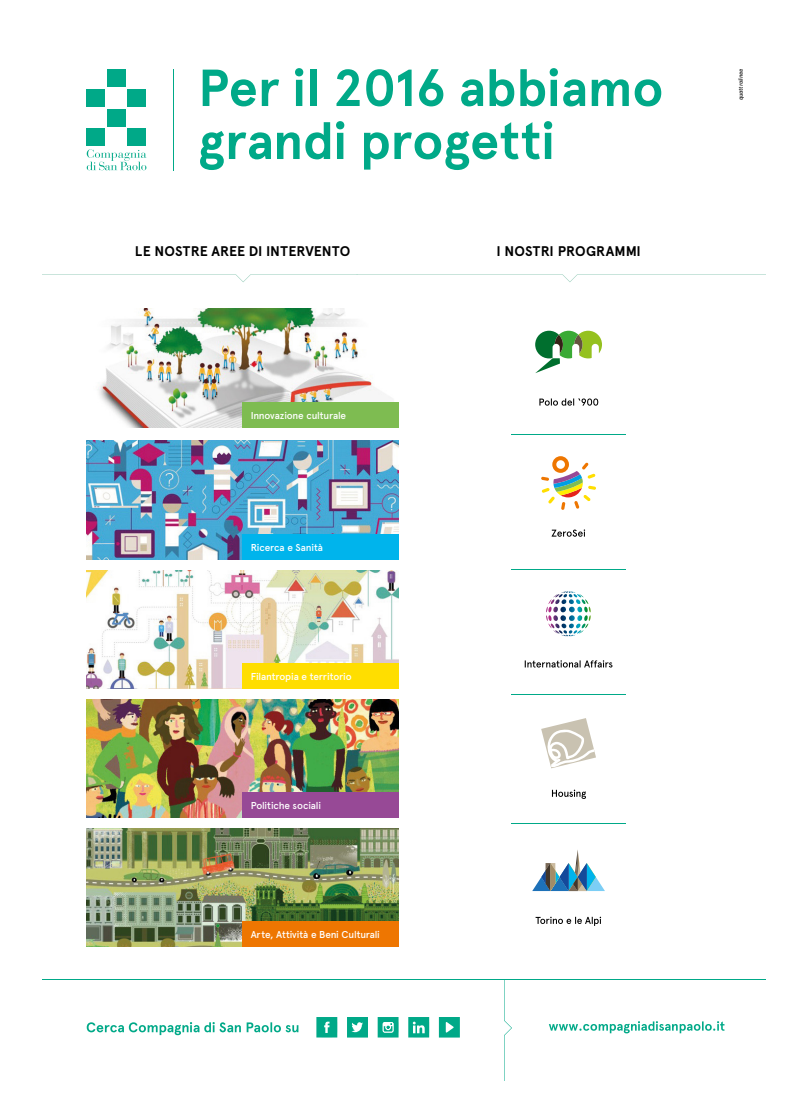
<style>
.page{position:relative;width:808px;height:1117px;background:#fff}
.page>*{position:absolute;margin:0;border:0;box-sizing:border-box;transform-origin:0 0}
.t1{font:700 52px "Apercu";color:#00a988}
.t2{font:700 14px "Apercu";letter-spacing:.01em;color:#000}
.t3{font:500 10px "Apercu";letter-spacing:-.01em;color:#fff}
.t4{font:italic 500 6px "Geogrotesque";color:#000}
</style>
<div class="page">
<svg style="left:87px;top:149px;width:59px;height:21px"></svg>
<div style="left:107px;top:109px;width:19px;height:17px;background:#00a988"></div>
<div style="left:107px;top:69px;width:19px;height:17px;background:#00a988"></div>
<div style="left:87px;top:89px;width:18px;height:18px;background:#00a988"></div>
<div style="left:87px;top:128px;width:18px;height:18px;background:#00a988"></div>
<div style="left:127px;top:89px;width:19px;height:18px;background:#00a988"></div>
<div style="left:127px;top:128px;width:19px;height:18px;background:#00a988"></div>
<hr style="left:173px;top:69px;width:1px;height:101px;background:#00a988">
<svg style="left:87px;top:1022px;width:211px;height:13px"></svg>
<svg style="left:439px;top:1017px;width:21px;height:20px"></svg>
<svg style="left:347px;top:1017px;width:21px;height:20px"></svg>
<svg style="left:378px;top:1017px;width:21px;height:20px"></svg>
<svg style="left:316px;top:1017px;width:21px;height:20px"></svg>
<svg style="left:408px;top:1017px;width:21px;height:20px"></svg>
<svg style="left:549px;top:1021px;width:176px;height:12px"></svg>
<svg style="left:43px;top:274px;width:722px;height:8px"></svg>
<hr style="left:43px;top:979px;width:722px;height:1px;background:#00a988">
<svg style="left:504px;top:980px;width:8px;height:100px"></svg>
<svg style="left:539px;top:398px;width:59px;height:8px"></svg>
<svg style="left:535px;top:331px;width:67px;height:42px"></svg>
<svg style="left:525px;top:660px;width:87px;height:7px"></svg>
<svg style="left:555px;top:591px;width:22px;height:6px"></svg>
<svg style="left:552px;top:529px;width:33px;height:8px"></svg>
<svg style="left:541px;top:456px;width:55px;height:54px"></svg>
<svg style="left:552px;top:789px;width:34px;height:10px"></svg>
<svg style="left:541px;top:718px;width:55px;height:50px"></svg>
<svg style="left:536px;top:917px;width:65px;height:9px"></svg>
<svg style="left:532px;top:850px;width:73px;height:41px"></svg>
<img style="left:87px;top:828px;width:312px;height:119px">
<img style="left:87px;top:699px;width:312px;height:119px">
<div style="left:242px;top:793px;width:157px;height:25px;background:#974996"></div>
<img style="left:98px;top:309px;width:293px;height:118px">
<div style="left:242px;top:402px;width:157px;height:25px;background:#7ebc51"></div>
<img style="left:87px;top:441px;width:312px;height:118px">
<div style="left:242px;top:534px;width:157px;height:25px;background:#00b4ec"></div>
<img style="left:87px;top:570px;width:312px;height:119px">
<div style="left:242px;top:664px;width:157px;height:25px;background:#ffde00"></div>
<hr style="left:511px;top:435px;width:115px;height:1px;background:#00a988">
<hr style="left:511px;top:569px;width:115px;height:1px;background:#00a988">
<hr style="left:511px;top:694px;width:115px;height:1px;background:#00a988">
<hr style="left:511px;top:823px;width:115px;height:1px;background:#00a988">
<div style="left:242px;top:922px;width:157px;height:25px;background:#ee7601"></div>
<h1 class="t1" style="left:198px;top:56px;width:467px">Per il 2016 abbiamo</h1>
<p class="t4" style="left:737px;top:100px;width:33px;rotate:-90deg">quattrolinee</p>
<h1 class="t1" style="left:198px;top:109px;width:358px">grandi progetti</h1>
<h2 class="t2" style="left:135px;top:243px;width:217px">LE NOSTRE AREE DI INTERVENTO</h2>
<h2 class="t2" style="left:496px;top:243px;width:146px">I NOSTRI PROGRAMMI</h2>
<p class="t3" style="left:251px;top:409px;width:97px">Innovazione culturale</p>
<p class="t3" style="left:251px;top:541px;width:74px">Ricerca e Sanità</p>
<p class="t3" style="left:251px;top:670px;width:103px">Filantropia e territorio</p>
<p class="t3" style="left:251px;top:799px;width:72px">Politiche sociali</p>
<p class="t3" style="left:251px;top:929px;width:131px">Arte, Attività e Beni Culturali</p>
</div>
